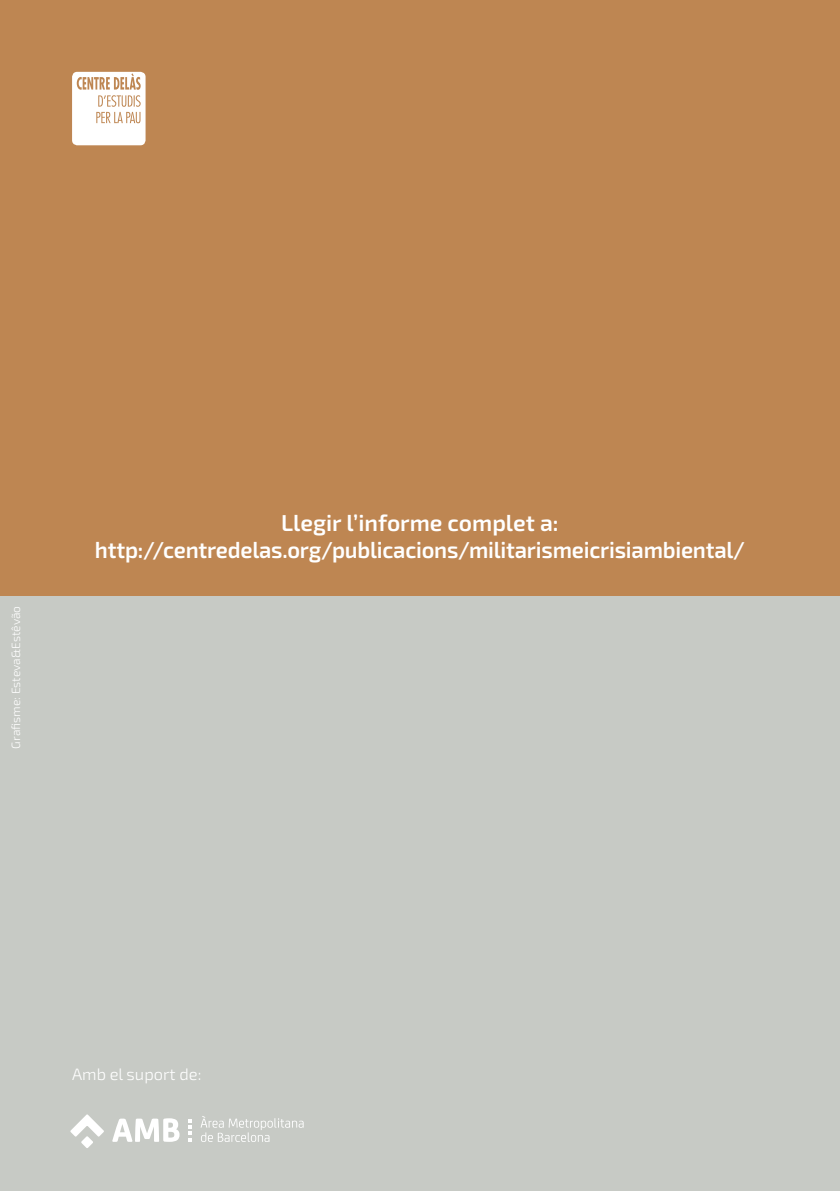
<style>
.page{position:relative;width:840px;height:1191px;background:#fff}
.page>*{position:absolute;margin:0;border:0;box-sizing:border-box;transform-origin:0 0}
.t1{font:600 23px/26.8px "Exo 2.0";letter-spacing:-.01em;color:#fff;text-align:center}
.t2{font:300 16.4px "Exo 2.0";color:#fff}
.t3{font:300 12px "Exo 2.0";color:#fff}
</style>
<div class="page">
<div style="left:0;top:595px;width:839px;height:596px;background:#c7cac5"></div>
<div style="left:0;top:0;width:839px;height:595px;background:#be8652"></div>
<svg style="left:72px;top:72px;width:73px;height:73px;background:#f5ede5"></svg>
<svg style="left:200px;top:1116px;width:103px;height:26px"></svg>
<svg style="left:112px;top:1118px;width:67px;height:23px"></svg>
<svg style="left:81px;top:1136px;width:12px;height:12px"></svg>
<svg style="left:70px;top:1114px;width:34px;height:22px"></svg>
<svg style="left:188px;top:1119px;width:4px;height:22px"></svg>
<p class="t3" style="left:9px;top:748px;width:144px;rotate:-90deg">Grafisme: Esteva&amp;Estêvão</p>
<p class="t1" style="left:95px;top:510px;width:651px">Llegir l’informe complet a: http://centredelas.org/publicacions/militarismeicrisiambiental/</p>
<p class="t2" style="left:72px;top:1064px;width:131px">Amb el suport de:</p>
</div>
